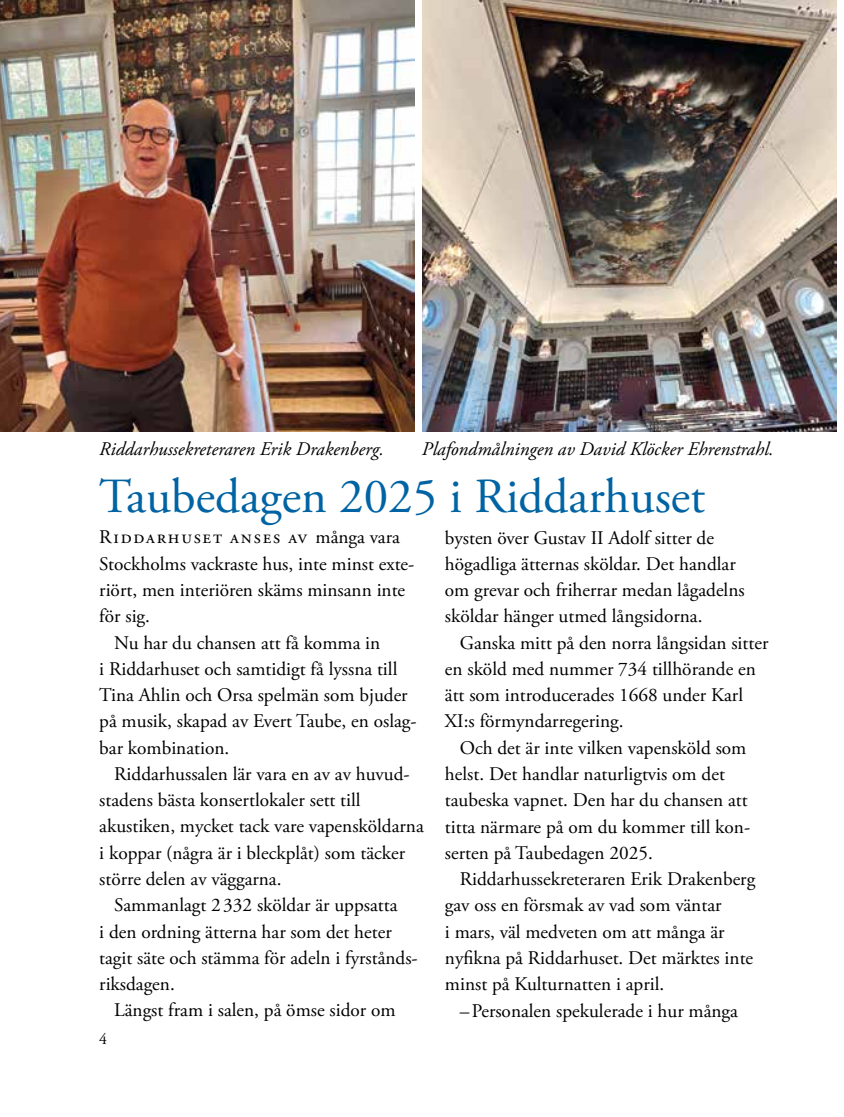
<style>
.page{position:relative;width:844px;height:1117px;background:#fff}
.page>*{position:absolute;margin:0;border:0;box-sizing:border-box;transform-origin:0 0}
.t1{font:49px "Adobe Garamond Pro";color:#0063a3}
.t2{font:19.25px/26.2px "Adobe Garamond Pro";color:#000}
.t3{font:italic 19.25px "Adobe Garamond Pro";color:#000}
.t4{font:19.25px "Adobe Garamond Pro";letter-spacing:.09em;color:#000}
.t5{font:15.75px "Adobe Garamond Pro";color:#000}
</style>
<div class="page">
<img style="left:0;top:0;width:414px;height:432px">
<img style="left:422px;top:0;width:414px;height:432px">
<p class="t3" style="left:99px;top:437px;width:286px">Riddarhussekreteraren Erik Drakenberg.</p>
<p class="t3" style="left:422px;top:437px;width:353px">Plafondmålningen av David Klöcker Ehrenstrahl.</p>
<h1 class="t1" style="left:99px;top:467px;width:607px">Taubedagen 2025 i Riddarhuset</h1>
<p class="t4" style="left:99px;top:525px;width:302px">Riddarhuset anses av många vara</p>
<p class="t2" style="left:99px;top:551px;width:316px">Stockholms vackraste hus, inte minst exte-</p>
<p class="t2" style="left:99px;top:577px;width:307px">riört, men interiören skäms minsann inte</p>
<p class="t2" style="left:99px;top:603px;width:52px">för sig.</p>
<p class="t2" style="left:114px;top:629px;width:267px">Nu har du chansen att få komma in</p>
<p class="t2" style="left:99px;top:656px;width:299px">i Riddarhuset och samtidigt få lyssna till</p>
<p class="t2" style="left:99px;top:682px;width:310px">Tina Ahlin och Orsa spelmän som bjuder</p>
<p class="t2" style="left:99px;top:708px;width:319px">på musik, skapad av Evert Taube, en oslag-</p>
<p class="t2" style="left:99px;top:735px;width:131px">bar kombination.</p>
<p class="t2" style="left:114px;top:761px;width:296px">Riddarhussalen lär vara en av av huvud-</p>
<p class="t2" style="left:99px;top:787px;width:263px">stadens bästa konsertlokaler sett till</p>
<p class="t2" style="left:99px;top:813px;width:326px">akustiken, mycket tack vare vapensköldarna</p>
<p class="t2" style="left:99px;top:840px;width:307px">i koppar (några är i bleckplåt) som täcker</p>
<p class="t2" style="left:99px;top:866px;width:184px">större delen av väggarna.</p>
<p class="t2" style="left:114px;top:892px;width:285px">Sammanlagt 2332 sköldar är uppsatta</p>
<p class="t2" style="left:99px;top:918px;width:294px">i den ordning ätterna har som det heter</p>
<p class="t2" style="left:99px;top:945px;width:320px">tagit säte och stämma för adeln i fyrstånds-</p>
<p class="t2" style="left:99px;top:971px;width:77px">riksdagen.</p>
<p class="t2" style="left:114px;top:997px;width:283px">Längst fram i salen, på ömse sidor om</p>
<p class="t2" style="left:445px;top:525px;width:301px">bysten över Gustav II Adolf sitter de högadliga ätternas sköldar. Det handlar om grevar och friherrar medan lågadelns sköldar hänger utmed långsidorna.</p>
<p class="t2" style="left:445px;top:630px;width:325px;text-indent:15px">Ganska mitt på den norra långsidan sitter en sköld med nummer 734 tillhörande en ätt som introducerades 1668 under Karl XI:s förmyndarregering.</p>
<p class="t2" style="left:445px;top:735px;width:307px;text-indent:15px">Och det är inte vilken vapensköld som helst. Det handlar naturligtvis om det taubeska vapnet. Den har du chansen att titta närmare på om du kommer till kon&shy;serten på Taubedagen 2025.</p>
<p class="t2" style="left:445px;top:866px;width:312px;text-indent:15px">Riddarhussekreteraren Erik Drakenberg gav oss en försmak av vad som väntar<br>i mars, väl medveten om att många är nyfikna på Riddarhuset. Det märktes inte minst på Kulturnatten i april.</p>
<p class="t2" style="left:459px;top:997px;width:280px">–Personalen spekulerade i hur många</p>
<p class="t5" style="left:99px;top:1029px;width:9px">4</p>
</div>
